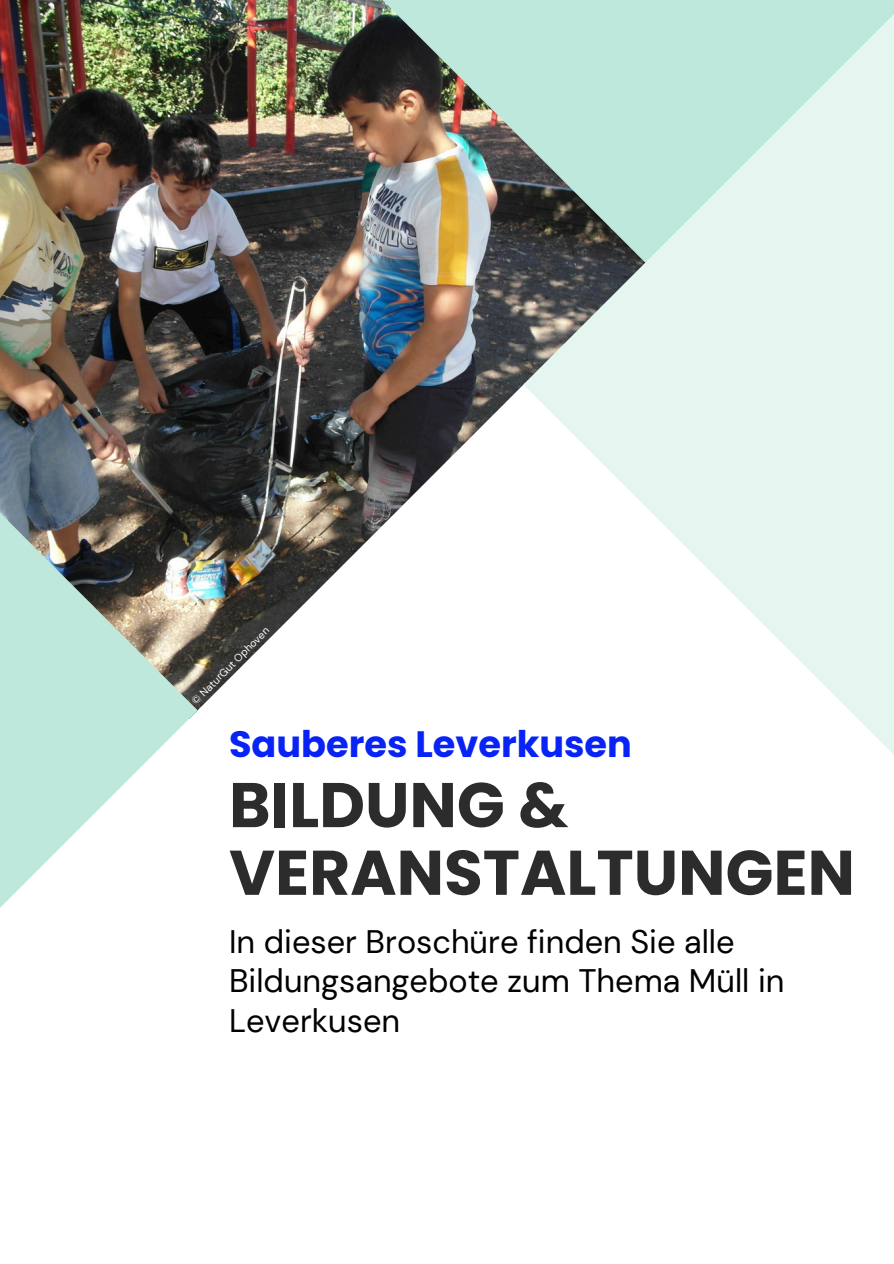
<style>
.page{position:relative;width:894px;height:1264px;background:#fff}
.page>*{position:absolute;margin:0;border:0;box-sizing:border-box;transform-origin:0 0}
.t1{font:700 63px/67.7px "Poppins";color:#2c2c2c}
.t2{font:700 36.6px "Poppins";color:#0723f5}
.t3{font:32.55px/39.5px "DM Sans";color:#000}
.t4{font:10.5px "DM Sans";color:#fff}
</style>
<div class="page">
<img style="left:0;top:0;width:523px;height:383px">
<img style="left:0;top:383px;width:523px;height:328px">
<svg style="left:0;top:412px;width:197px;height:496px"></svg>
<img style="left:350px;top:0;width:543px;height:266px">
<svg style="left:523px;top:4px;width:370px;height:750px;fill:#e5f6f1"></svg>
<h2 class="t4" style="left:189px;top:697px;width:106px;rotate:-45deg">© NaturGut Ophoven</h2>
<p class="t2" style="left:229px;top:718px;width:404px">Sauberes Leverkusen</p>
<p class="t1" style="left:229px;top:771px;width:627px">BILDUNG &amp;<br>VERANSTALTUNGEN</p>
<p class="t3" style="left:229px;top:922px;width:556px">In dieser Broschüre finden Sie alle<br>Bildungsangebote zum Thema Müll in<br>Leverkusen</p>
</div>
